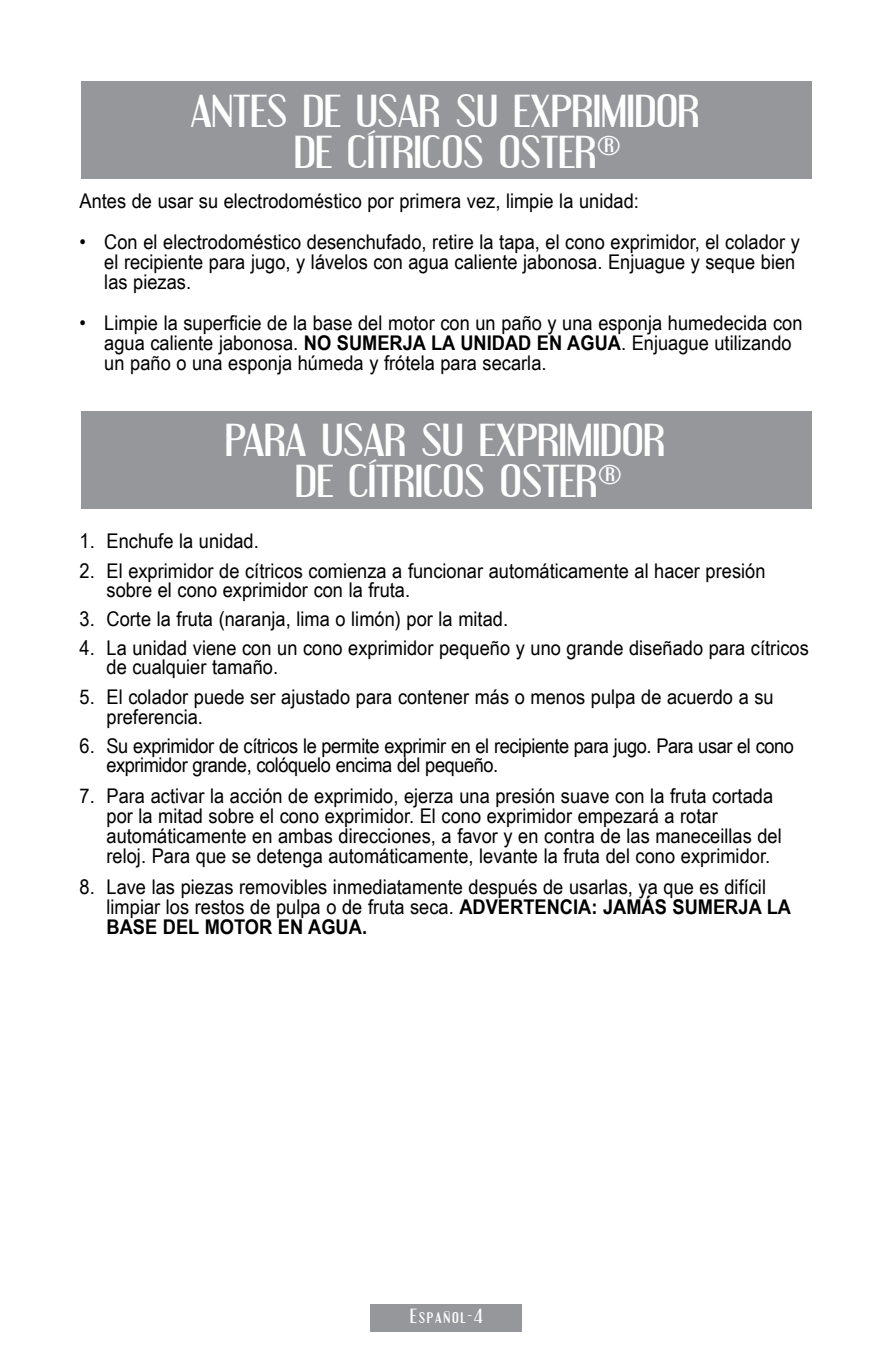
<style>
.page{position:relative;width:893px;height:1372px;background:#fff}
.page>*{position:absolute;margin:0;border:0;box-sizing:border-box;transform-origin:0 0}
.t1{font:40.5px/40.5px "Engebrechtre";color:#fff;scale:1.1 1}
.t2{font:20.25px/20.2px "Arial Narrow";color:#000;scale:1.1 1}
.t3{font:20.25px/19.1px "Arial Narrow";letter-spacing:-.02em;color:#000;scale:1.1 1}
.t4{font:18px "Engebrechtre";letter-spacing:.1em;color:#fff}
.s1{font-weight:700}
</style>
<div class="page">
<div style="left:371px;top:1303px;width:151px;height:28px;background:#95979a"></div>
<div style="left:81px;top:81px;width:731px;height:97px;background:#95979a"></div>
<div style="left:81px;top:411px;width:731px;height:97px;background:#95979a"></div>
<h1 class="t1" style="left:294px;top:90px;width:370px;text-indent:-103px">ANTES DE USAR SU EXPRIMIDOR<br>DE CÍTRICOS OSTER®</h1>
<p class="t2" style="left:80px;top:190px;width:510px">Antes de usar su electrodoméstico por primera vez, limpie la unidad:</p>
<p class="t2" style="left:104px;top:231px;width:634px;text-indent:-25px">• Con el electrodoméstico desenchufado, retire la tapa, el cono exprimidor, el colador y el recipiente para jugo, y lávelos con agua caliente jabonosa. Enjuague y seque bien las piezas.</p>
<p class="t2" style="left:104px;top:312px;width:636px;text-indent:-25px">• Limpie la superficie de la base del motor con un paño y una esponja humedecida con agua caliente jabonosa. <span class="s1">NO SUMERJA LA UNIDAD EN AGUA</span>. Enjuague utilizando un paño o una esponja húmeda y frótela para secarla.</p>
<h1 class="t1" style="left:295px;top:419px;width:338px;text-indent:-70px">PARA USAR SU EXPRIMIDOR<br>DE CÍTRICOS OSTER®</h1>
<p class="t2" style="left:80px;top:530px;width:165px">1. Enchufe la unidad.</p>
<p class="t2" style="left:107px;top:560px;width:601px;line-height:19.1px;text-indent:-27px">2. El exprimidor de cítricos comienza a funcionar automáticamente al hacer presión sobre el cono exprimidor con la fruta.</p>
<p class="t2" style="left:80px;top:608px;width:391px">3. Corte la fruta (naranja, lima o limón) por la mitad.</p>
<p class="t2" style="left:107px;top:637px;width:640px;line-height:19.1px;text-indent:-27px">4. La unidad viene con un cono exprimidor pequeño y uno grande diseñado para cítricos de cualquier tamaño.</p>
<p class="t2" style="left:107px;top:685px;width:608px;text-indent:-27px">5. El colador puede ser ajustado para contener más o menos pulpa de acuerdo a su preferencia.</p>
<p class="t3" style="left:107px;top:735px;width:626px;text-indent:-27px">6. Su exprimidor de cítricos le permite exprimir en el recipiente para jugo. Para usar el cono exprimidor grande, colóquelo encima del pequeño.</p>
<p class="t2" style="left:107px;top:784px;width:615px;text-indent:-27px">7. Para activar la acción de exprimido, ejerza una presión suave con la fruta cortada por la mitad sobre el cono exprimidor. El cono exprimidor empezará a rotar automáticamente en ambas direcciones, a favor y en contra de las maneceillas del reloj. Para que se detenga automáticamente, levante la fruta del cono exprimidor.</p>
<p class="t2" style="left:107px;top:875px;width:624px;text-indent:-27px">8. Lave las piezas removibles inmediatamente después de usarlas, ya que es difícil limpiar los restos de pulpa o de fruta seca. <span class="s1">ADVERTENCIA: JAMÁS SUMERJA LA<br>BASE DEL MOTOR EN AGUA.</span></p>
<p class="t4" style="left:410px;top:1305px;width:74px">Español-4</p>
</div>
